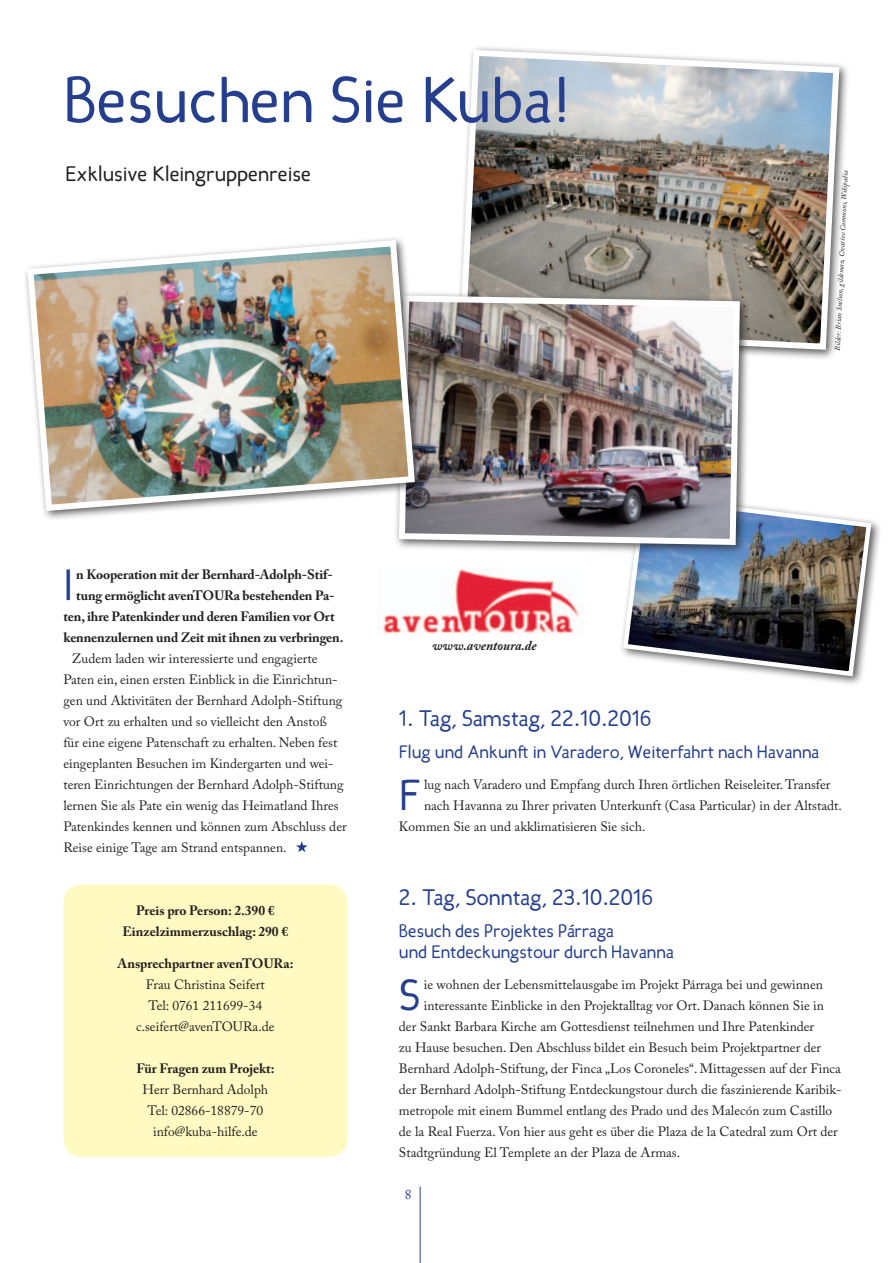
<style>
.page{position:relative;width:893px;height:1263px;background:#fff}
.page>*{position:absolute;margin:0;border:0;box-sizing:border-box;transform-origin:0 0}
.t1{font:64.5px "Candela";color:#253f8e}
.t2{font:43.35px "Candela";color:#253f8e}
.t3{font:22.5px "Candela";color:#253f8e}
.t4{font:21px "Candela";color:#231f20}
.t5{font:18px/21.6px "Candela";color:#253f8e}
.t6{font:13.5px/21px "Adobe Caslon Pro";color:#231f20;text-align:center}
.t7{font:700 13.5px/21px "Adobe Caslon Pro";letter-spacing:-.01em;color:#231f20;text-align:center}
.t8{font:italic 700 13.5px "Adobe Caslon Pro";color:#231f20}
.t9{font:13.5px "Adobe Caslon Pro";color:#253f8e}
.t10{font:italic 7.5px "Adobe Caslon Pro";color:#231f20}
</style>
<div class="page">
<hr style="left:420px;top:1186px;width:1px;height:77px;background:#253f8e">
<div style="left:63px;top:884px;width:284px;height:273px;background:#fffac1;border-radius:18px"></div>
<div style="left:618px;top:490px;width:263px;height:196px;background:#231f20;opacity:.75"></div>
<img style="left:620px;top:492px;width:254px;height:187px">
<div style="left:455px;top:45px;width:394px;height:315px;background:#231f20;opacity:.75"></div>
<img style="left:457px;top:47px;width:385px;height:306px">
<svg style="left:296px;top:841px;width:11px;height:11px"></svg>
<div style="left:394px;top:290px;width:356px;height:265px;background:#231f20;opacity:.75"></div>
<img style="left:396px;top:292px;width:347px;height:256px">
<div style="left:22px;top:235px;width:403px;height:286px;background:#231f20;opacity:.75"></div>
<img style="left:24px;top:237px;width:394px;height:277px">
<img style="left:383px;top:569px;width:196px;height:66px">
<h1 class="t1" style="left:63px;top:58px;width:511px">Besuchen Sie Kuba!</h1>
<h3 class="t4" style="left:66px;top:160px;width:247px">Exklusive Kleingruppenreise</h3>
<p class="t10" style="left:832px;top:350px;width:182px;rotate:-87deg">Bilder: Brian Snelson, gildemax, Creative Commons, Wikipedia</p>
<h2 class="t2" style="left:63px;top:557px;width:11px">I</h2>
<p class="t7" style="left:76px;top:564px;width:258px">n Kooperation mit der Bernhard-Adolph-Stif-</p>
<p class="t7" style="left:76px;top:585px;width:260px">tung ermöglicht avenTOURa bestehenden Pa-</p>
<p class="t7" style="left:63px;top:606px;width:273px">ten, ihre Patenkinder und deren Familien vor Ort</p>
<p class="t7" style="left:63px;top:627px;width:282px">kennenzulernen und Zeit mit ihnen zu verbringen.</p>
<p class="t6" style="left:63px;top:648px;width:285px;text-align:left;text-indent:9px">Zudem laden wir interessierte und engagierte Paten ein, einen ersten Einblick in die Einrichtun&shy;gen und Aktivitäten der Bernhard Adolph-Stiftung vor Ort zu erhalten und so vielleicht den Anstoß<br>für eine eigene Patenschaft zu erhalten. Neben fest eingeplanten Besuchen im Kindergarten und wei&shy;teren Einrichtungen der Bernhard Adolph-Stiftung lernen Sie als Pate ein wenig das Heimatland Ihres Patenkindes kennen und können zum Abschluss der Reise einige Tage am Strand entspannen.</p>
<p class="t7" style="left:123px;top:900px;width:167px">Preis pro Person: 2.390 €<br>Einzelzimmerzuschlag: 290 €</p>
<p class="t7" style="left:118px;top:952px;width:177px">Ansprechpartner avenTOURa:</p>
<p class="t6" style="left:136px;top:973px;width:140px">Frau Christina Seifert<br>Tel: 0761 211699-34 c.seifert@avenTOURa.de</p>
<p class="t7" style="left:136px;top:1057px;width:140px">Für Fragen zum Projekt:</p>
<p class="t6" style="left:143px;top:1078px;width:127px">Herr Bernhard Adolph<br>Tel: 02866-18879-70 info@kuba-hilfe.de</p>
<p class="t8" style="left:432px;top:637px;width:106px">www.aventoura.de</p>
<h3 class="t3" style="left:399px;top:704px;width:254px">1. Tag, Samstag, 22.10.2016</h3>
<h3 class="t5" style="left:399px;top:740px;width:422px">Flug und Ankunft in Varadero, Weiterfahrt nach Havanna</h3>
<h2 class="t2" style="left:399px;top:767px;width:23px">F</h2>
<p class="t6" style="left:424px;top:774px;width:408px">lug nach Varadero und Empfang durch Ihren örtlichen Reiseleiter. Transfer</p>
<p class="t6" style="left:424px;top:795px;width:419px">nach Havanna zu Ihrer privaten Unterkunft (Casa Particular) in der Altstadt.</p>
<p class="t6" style="left:399px;top:816px;width:248px">Kommen Sie an und akklimatisieren Sie sich.</p>
<h3 class="t3" style="left:399px;top:882px;width:256px">2. Tag, Sonntag, 23.10.2016</h3>
<h3 class="t5" style="left:399px;top:920px;width:277px">Besuch des Projektes Párraga<br>und Entdeckungstour durch Havanna</h3>
<h2 class="t2" style="left:399px;top:966px;width:23px">S</h2>
<p class="t6" style="left:424px;top:973px;width:401px">ie wohnen der Lebensmittelausgabe im Projekt Párraga bei und gewinnen</p>
<p class="t6" style="left:424px;top:994px;width:402px">interessante Einblicke in den Projektalltag vor Ort. Danach können Sie in</p>
<p class="t6" style="left:399px;top:1015px;width:417px">der Sankt Barbara Kirche am Gottesdienst teilnehmen und Ihre Patenkinder</p>
<p class="t6" style="left:399px;top:1036px;width:424px">zu Hause besuchen. Den Abschluss bildet ein Besuch beim Projektpartner der</p>
<p class="t6" style="left:399px;top:1057px;width:443px">Bernhard Adolph-Stiftung, der Finca „Los Coroneles“. Mittagessen auf der Finca</p>
<p class="t6" style="left:399px;top:1078px;width:444px">der Bernhard Adolph-Stiftung Entdeckungstour durch die faszinierende Karibik-</p>
<p class="t6" style="left:399px;top:1099px;width:435px">metropole mit einem Bummel entlang des Prado und des Malecón zum Castillo</p>
<p class="t6" style="left:399px;top:1120px;width:440px">de la Real Fuerza. Von hier aus geht es über die Plaza de la Catedral zum Ort der</p>
<p class="t6" style="left:399px;top:1141px;width:283px">Stadtgründung El Templete an der Plaza de Armas.</p>
<p class="t9" style="left:405px;top:1186px;width:8px">8</p>
</div>
